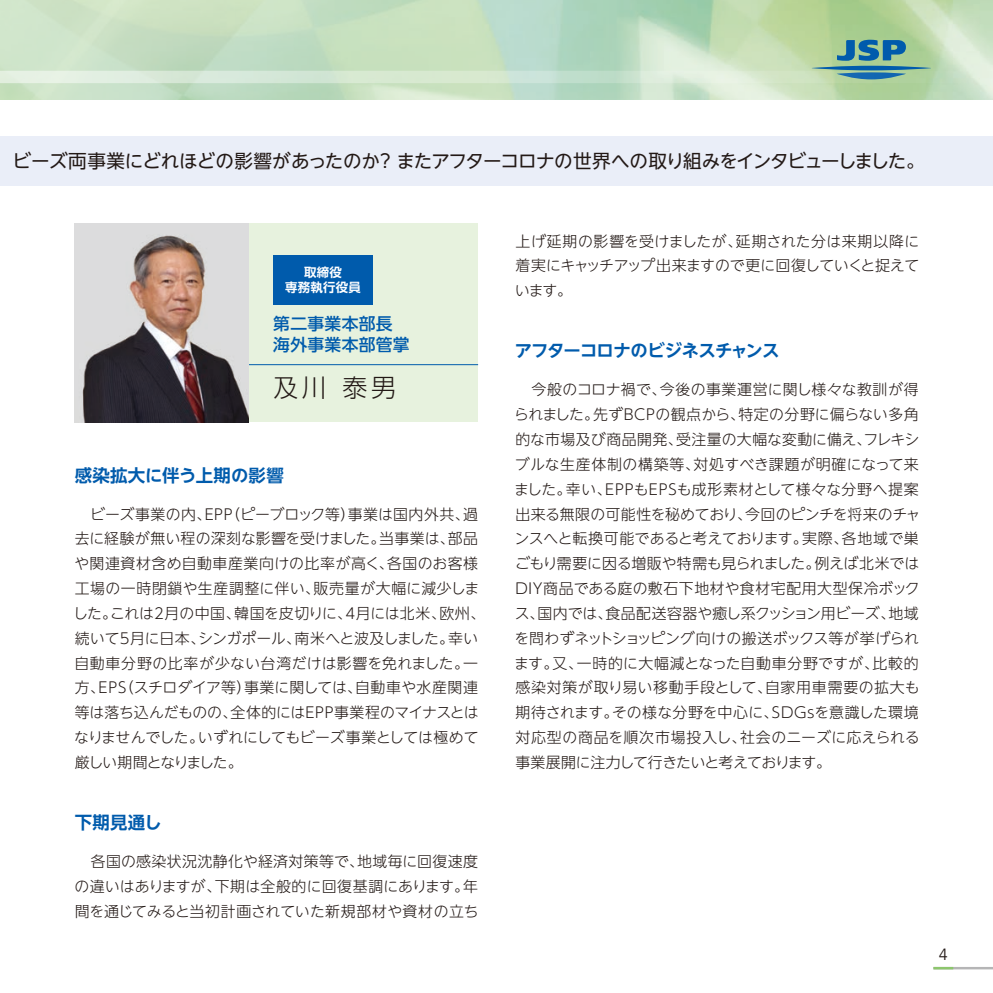
<style>
.page{position:relative;width:993px;height:993px;background:#fff}
.page>*{position:absolute;margin:0;border:0;box-sizing:border-box;transform-origin:0 0}
.t1{font:300 24.85px "UD Shin Go NT Pro";color:#231916}
.t2{font:18.55px "UD Shin Go NT Pro";letter-spacing:-.045em;color:#231916}
.t3{font:700 17.32px "UD Shin Go NT Pro De";letter-spacing:-.045em;color:#005bac}
.t4{font:700 17.32px "UD Shin Go NT Pro De";letter-spacing:.01em;color:#005bac}
.t5{font:700 17.32px "UD Shin Go NT Pro De";letter-spacing:-.025em;color:#005bac}
.t6{font:500 16.8px/21px "UD Shin Go NT Pro";letter-spacing:.02em;color:#005bac}
.t7{font:16.1px "Avenir";color:#231916}
.t8{font:300 14.88px/24.8px "UD Shin Go NT Pro";letter-spacing:.01em;color:#231916;text-align:justify}
.t9{font:700 12.42px/14.9px "UD Shin Go NT Pro De";letter-spacing:.02em;color:#fff;text-align:center}
</style>
<div class="page">
<svg style="left:811px;top:40px;width:119px;height:31px;background:#75a99d"></svg>
<hr style="left:933px;top:966px;width:59px;height:3px;background:#b5b5b6">
<hr style="left:933px;top:966px;width:19px;height:3px;background:#8dc66d">
<svg style="left:0;top:71px;width:992px;height:12px;background:#cee3cf"></svg>
<div style="left:0;top:136px;width:992px;height:50px;background:#eaeef8"></div>
<div style="left:74px;top:223px;width:404px;height:199px;background:#e7f2de"></div>
<div style="left:273px;top:255px;width:99px;height:50px;background:#005bac"></div>
<hr style="left:230px;top:364px;width:248px;height:1px;background:#005bac">
<img style="left:75px;top:223px;width:173px;height:199px">
<p class="t2" style="left:13px;top:146px;width:913px">ビーズ両事業にどれほどの影響があったのか？ またアフターコロナの世界への取り組みをインタビューしました。</p>
<p class="t9" style="left:285px;top:265px;width:77px">取締役<br>専務執行役員</p>
<p class="t6" style="left:273px;top:312px;width:138px">第二事業本部長海外事業本部管掌</p>
<h1 class="t1" style="left:273px;top:367px;width:124px">及川 泰男</h1>
<p class="t4" style="left:75px;top:461px;width:210px">感染拡大に伴う上期の影響</p>
<p class="t8" style="left:73px;top:500px;width:413px;text-align:left;text-indent:17px">ビーズ事業の内、EPP（ピーブロック等）事業は国内外共、過去に経験が無い程の深刻な影響を受けました。当事業は、部品や関連資材含め自動車産業向けの比率が高く、各国のお客様工場の一時閉鎖や生産調整に伴い、販売量が大幅に減少しました。これは2月の中国、韓国を皮切りに、4月には北米、欧州、続いて5月に日本、シンガポール、南米へと波及しました。幸い自動車分野の比率が少ない台湾だけは影響を免れました。一方、EPS（スチロダイア等）事業に関しては、自動車や水産関連等は落ち込んだものの、全体的にはEPP事業程のマイナスとはなりませんでした。いずれにしてもビーズ事業としては極めて厳しい期間となりました。</p>
<p class="t5" style="left:75px;top:807px;width:88px">下期見通し</p>
<p class="t8" style="left:74px;top:848px;width:406px;text-indent:16px">各国の感染状況沈静化や経済対策等で、地域毎に回復速度の違いはありますが、下期は全般的に回復基調にあります。年間を通じてみると当初計画されていた新規部材や資材の立ち</p>
<p class="t8" style="left:514px;top:228px;width:406px">上げ延期の影響を受けましたが、延期された分は来期以降に着実にキャッチアップ出来ますので更に回復していくと捉えています。</p>
<p class="t3" style="left:514px;top:336px;width:266px">アフターコロナのビジネスチャンス</p>
<p class="t8" style="left:514px;top:377px;width:407px;text-indent:17px">今般のコロナ禍で、今後の事業運営に関し様々な教訓が得られました。先ずBCPの観点から、特定の分野に偏らない多角的な市場及び商品開発、受注量の大幅な変動に備え、フレキシブルな生産体制の構築等、対処すべき課題が明確になって来ました。幸い、EPPもEPSも成形素材として様々な分野へ提案出来る無限の可能性を秘めており、今回のピンチを将来のチャンスへと転換可能であると考えております。実際、各地域で巣ごもり需要に因る増販や特需も見られました。例えば北米ではDIY商品である庭の敷石下地材や食材宅配用大型保冷ボックス、国内では、食品配送容器や癒し系クッション用ビーズ、地域を問わずネットショッピング向けの搬送ボックス等が挙げられます。又、一時的に大幅減となった自動車分野ですが、比較的感染対策が取り易い移動手段として、自家用車需要の拡大も期待されます。その様な分野を中心に、SDGsを意識した環境対応型の商品を順次市場投入し、社会のニーズに応えられる事業展開に注力して行きたいと考えております。</p>
<p class="t7" style="left:938px;top:944px;width:10px">4</p>
</div>
